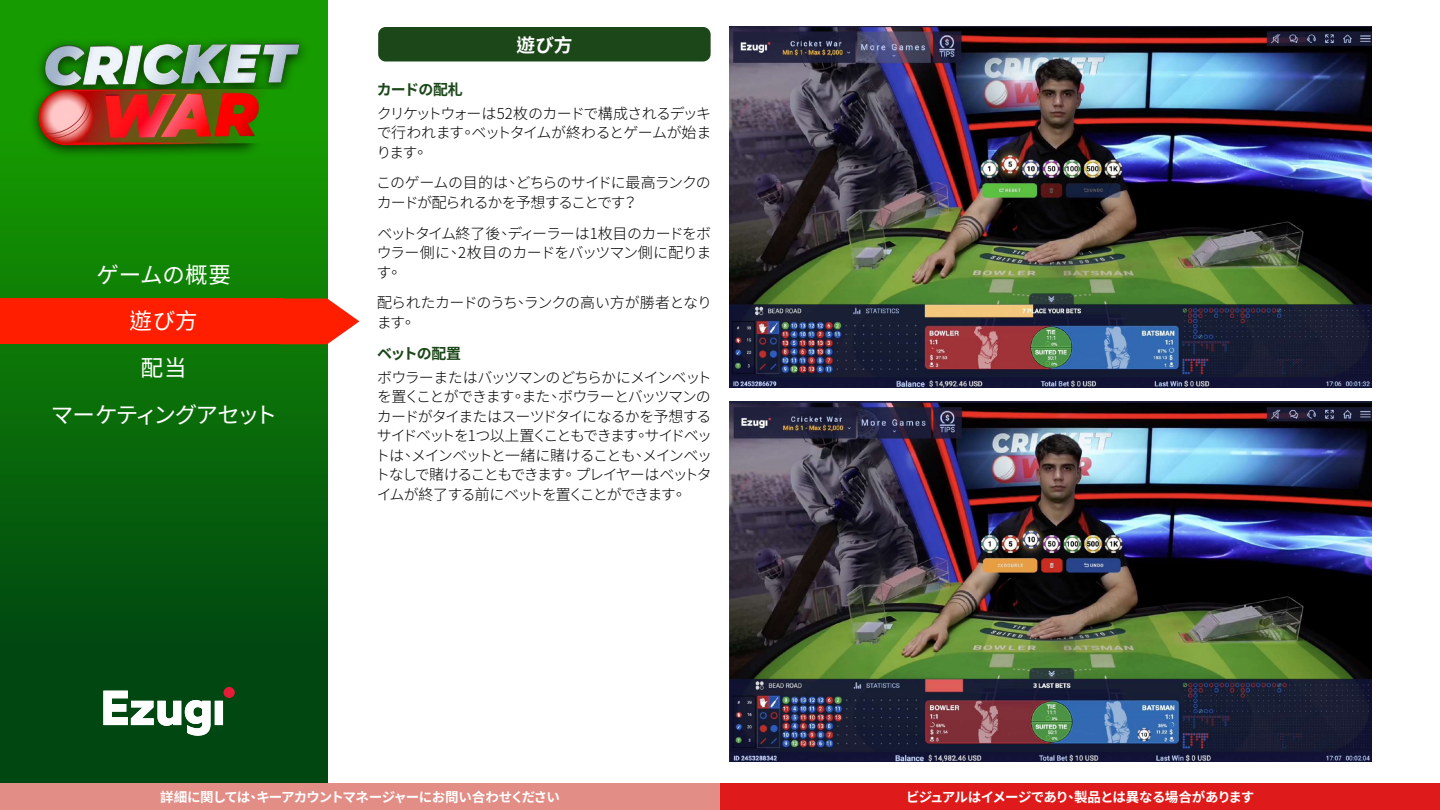
<style>
.page{position:relative;width:1440px;height:810px;background:#fff}
.page>*{position:absolute;margin:0;border:0;box-sizing:border-box;transform-origin:0 0}
.t1{font:22.5px/46.8px "Noto Sans CJ Ktc";letter-spacing:-.03em;color:#fff;text-align:center}
.t2{font:700 18.75px "Noto Sans CJ Ktc";color:#fff}
.t3{font:300 15px/19.5px "Noto Sans CJ Ktc";letter-spacing:-.065em;color:#000;text-align:justify}
.t4{font:700 15px "Noto Sans CJ Ktc";letter-spacing:-.06em;color:#1c4719}
.t5{font:700 13.5px "Noto Sans CJ Ktc";letter-spacing:-.06em;color:#fff}
</style>
<div class="page">
<div style="left:0;top:783px;width:720px;height:27px;background:#e28d85"></div>
<div style="left:720px;top:783px;width:720px;height:27px;background:#df1a1a"></div>
<div style="left:0;top:0;width:327px;height:783px;background:linear-gradient(to bottom,#19a700,#003b14)"></div>
<img style="left:27px;top:36px;width:283px;height:123px">
<div style="left:224px;top:687px;width:11px;height:11px;background:#e51c38;border-radius:50%"></div>
<svg style="left:103px;top:691px;width:120px;height:45px"></svg>
<div style="left:378px;top:27px;width:333px;height:35px;background:#1c4719;border-radius:8px"></div>
<img style="left:729px;top:27px;width:643px;height:360px">
<img style="left:729px;top:401px;width:643px;height:361px">
<div style="left:0;top:298px;width:283px;height:46px;background:#ff1f00"></div>
<svg style="left:283px;top:298px;width:76px;height:46px"></svg>
<h1 class="t1" style="left:51px;top:252px;width:228px">ゲームの概要<br>遊び方<br>配当<br>マーケティングアセット</h1>
<p class="t2" style="left:516px;top:34px;width:58px">遊び方</p>
<p class="t4" style="left:377px;top:81px;width:88px">カードの配札</p>
<p class="t3" style="left:376px;top:104px;width:337px">クリケットウォーは52枚のカードで構成されるデッキで行われます。ベットタイムが終わるとゲームが始まります。</p>
<p class="t3" style="left:376px;top:173px;width:336px">このゲームの目的は、どちらのサイドに最高ランクのカードが配られるかを予想することです？</p>
<p class="t3" style="left:376px;top:224px;width:336px">ベットタイム終了後、ディーラーは1枚目のカードをボウラー側に、2枚目のカードをバッツマン側に配ります。</p>
<p class="t3" style="left:377px;top:293px;width:337px">配られたカードのうち、ランクの高い方が勝者となります。</p>
<p class="t4" style="left:377px;top:345px;width:86px">ベットの配置</p>
<p class="t3" style="left:375px;top:368px;width:339px">ボウラーまたはバッツマンのどちらかにメインベットを置くことができます。また、ボウラーとバッツマンのカードがタイまたはスーツドタイになるかを予想するサイドベットを1つ以上置くこともできます。サイドベットは、メインベットと一緒に賭けることも、メインベットなしで賭けることもできます。 プレイヤーはベットタイムが終了する前にベットを置くことができます。</p>
<p class="t5" style="left:160px;top:789px;width:401px">詳細に関しては、キーアカウントマネージャーにお問い合わせください</p>
<p class="t5" style="left:906px;top:789px;width:350px">ビジュアルはイメージであり、製品とは異なる場合があります</p>
</div>
